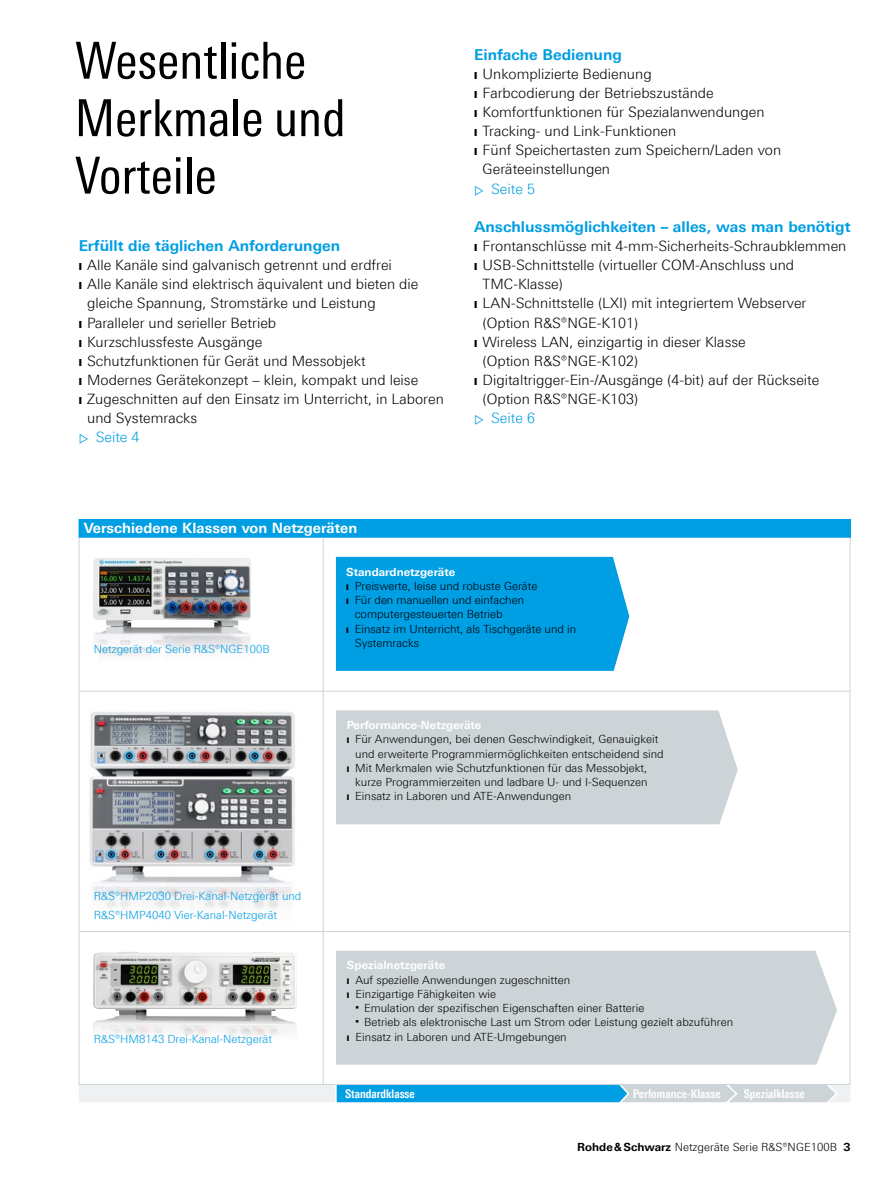
<style>
.page{position:relative;width:893px;height:1191px;background:#fff}
.page>*{position:absolute;margin:0;border:0;box-sizing:border-box;transform-origin:0 0}
.t1{font:51px/57.4px "Linotype Univers 420 Cn";color:#000}
.t2{font:700 15px "Linotype Univers 630";color:#009ee3}
.t3{font:300 14.25px "Linotype Univers 330";color:#000}
.t4{font:700 14.25px "Linotype Univers 630";color:#fff}
.t5{font:300 14.25px "Linotype Univers 330";color:#009ee3}
.t6{font:700 12px "Linotype Univers 620 Cn";color:#fff}
.t7{font:300 11.25px/14.2px "Linotype Univers 330";color:#000}
.t8{font:300 11.25px/19.2px "Linotype Univers 330";color:#009ee3}
.t9{font:700 11.25px "Linotype Univers 630";color:#fff}
.s1{font-size:12px}
.s2{font-family:"Linotype Univers 630";font-weight:700}
</style>
<div class="page">
<div style="left:77px;top:1082px;width:775px;height:21px;background:#eef0f2;border:2px solid #fff"></div>
<svg style="left:334px;top:1085px;width:505px;height:18px;background:#60b9e0"></svg>
<div style="left:79px;top:519px;width:771px;height:19px;background:#009ee3"></div>
<svg style="left:80px;top:538px;width:770px;height:546px"></svg>
<svg style="left:850px;top:519px;width:1px;height:19px"></svg>
<hr style="left:79px;top:538px;width:1px;height:153px;background:#cdd4d7">
<hr style="left:323px;top:538px;width:1px;height:153px;background:#cdd4d7">
<hr style="left:850px;top:538px;width:1px;height:153px;background:#cdd4d7">
<hr style="left:79px;top:691px;width:1px;height:240px;background:#cdd4d7">
<hr style="left:323px;top:691px;width:1px;height:240px;background:#cdd4d7">
<hr style="left:850px;top:691px;width:1px;height:240px;background:#cdd4d7">
<hr style="left:79px;top:932px;width:1px;height:152px;background:#cdd4d7">
<hr style="left:323px;top:932px;width:1px;height:152px;background:#cdd4d7">
<hr style="left:850px;top:932px;width:1px;height:152px;background:#cdd4d7">
<hr style="left:79px;top:691px;width:244px;height:1px;background:#cdd4d7">
<hr style="left:323px;top:691px;width:527px;height:1px;background:#cdd4d7">
<hr style="left:79px;top:931px;width:244px;height:1px;background:#cdd4d7">
<hr style="left:323px;top:931px;width:527px;height:1px;background:#cdd4d7">
<hr style="left:79px;top:1084px;width:244px;height:1px;background:#cdd4d7">
<hr style="left:323px;top:1084px;width:527px;height:1px;background:#cdd4d7">
<img style="left:93px;top:626px;width:158px;height:48px">
<img style="left:93px;top:558px;width:158px;height:68px">
<div style="left:336px;top:557px;width:293px;height:114px;background:#009ee3"></div>
<img style="left:84px;top:710px;width:216px;height:217px">
<div style="left:336px;top:710px;width:402px;height:114px;background:#cdd4d7"></div>
<img style="left:93px;top:951px;width:204px;height:60px">
<img style="left:93px;top:1011px;width:204px;height:62px">
<div style="left:336px;top:950px;width:501px;height:114px;background:#cdd4d7"></div>
<h1 class="t1" style="left:75px;top:32px;width:272px">Wesentliche<br>Merkmale und<br>Vorteile</h1>
<p class="t2" style="left:474px;top:45px;width:149px">Einfache Bedienung</p>
<p class="t3" style="left:474px;top:65px;width:179px">❙ Unkomplizierte Bedienung</p>
<p class="t3" style="left:474px;top:84px;width:241px">❙ Farbcodierung der Betriebszustände</p>
<p class="t3" style="left:474px;top:103px;width:292px">❙ Komfortfunktionen für Spezialanwendungen</p>
<p class="t3" style="left:474px;top:123px;width:204px">❙ Tracking- und Link-Funktionen</p>
<p class="t3" style="left:474px;top:142px;width:309px">❙ Fünf Speichertasten zum Speichern/Laden von</p>
<p class="t3" style="left:483px;top:161px;width:129px">Geräteeinstellungen</p>
<p class="t5" style="left:474px;top:180px;width:62px"><span class="s1">▷</span> Seite 5</p>
<p class="t2" style="left:474px;top:217px;width:378px">Anschlussmöglichkeiten – alles, was man benötigt</p>
<p class="t3" style="left:474px;top:237px;width:374px">❙ Frontanschlüsse mit 4-mm-Sicherheits-Schraubklemmen</p>
<p class="t3" style="left:474px;top:257px;width:321px">❙ USB-Schnittstelle (virtueller COM-Anschluss und</p>
<p class="t3" style="left:483px;top:276px;width:82px">TMC-Klasse)</p>
<p class="t3" style="left:474px;top:295px;width:334px">❙ LAN-Schnittstelle (LXI) mit integriertem Webserver</p>
<p class="t3" style="left:483px;top:314px;width:157px">(Option R&amp;S®NGE-K101)</p>
<p class="t3" style="left:474px;top:333px;width:273px">❙ Wireless LAN, einzigartig in dieser Klasse</p>
<p class="t3" style="left:483px;top:352px;width:157px">(Option R&amp;S®NGE-K102)</p>
<p class="t3" style="left:474px;top:371px;width:347px">❙ Digitaltrigger-Ein-/Ausgänge (4-bit) auf der Rückseite</p>
<p class="t3" style="left:483px;top:390px;width:157px">(Option R&amp;S®NGE-K103)</p>
<p class="t5" style="left:474px;top:410px;width:62px"><span class="s1">▷</span> Seite 6</p>
<p class="t2" style="left:79px;top:237px;width:263px">Erfüllt die täglichen Anforderungen</p>
<p class="t3" style="left:79px;top:257px;width:315px">❙ Alle Kanäle sind galvanisch getrennt und erdfrei</p>
<p class="t3" style="left:79px;top:276px;width:341px">❙ Alle Kanäle sind elektrisch äquivalent und bieten die</p>
<p class="t3" style="left:87px;top:295px;width:290px">gleiche Spannung, Stromstärke und Leistung</p>
<p class="t3" style="left:79px;top:314px;width:199px">❙ Paralleler und serieller Betrieb</p>
<p class="t3" style="left:79px;top:333px;width:185px">❙ Kurzschlussfeste Ausgänge</p>
<p class="t3" style="left:79px;top:352px;width:289px">❙ Schutzfunktionen für Gerät und Messobjekt</p>
<p class="t3" style="left:79px;top:371px;width:341px">❙ Modernes Gerätekonzept – klein, kompakt und leise</p>
<p class="t3" style="left:79px;top:390px;width:367px">❙ Zugeschnitten auf den Einsatz im Unterricht, in Laboren</p>
<p class="t3" style="left:87px;top:410px;width:112px">und Systemracks</p>
<p class="t5" style="left:79px;top:429px;width:62px"><span class="s1">▷</span> Seite 4</p>
<p class="t4" style="left:84px;top:520px;width:275px">Verschiedene Klassen von Netzgeräten</p>
<p class="t9" style="left:346px;top:565px;width:110px">Standardnetzgeräte</p>
<p class="t7" style="left:346px;top:578px;width:193px">❙ Preiswerte, leise und robuste Geräte</p>
<p class="t7" style="left:346px;top:593px;width:179px">❙ Für den manuellen und einfachen</p>
<p class="t7" style="left:355px;top:607px;width:150px">computergesteuerten Betrieb</p>
<p class="t7" style="left:346px;top:621px;width:232px">❙ Einsatz im Unterricht, als Tischgeräte und in</p>
<p class="t7" style="left:355px;top:635px;width:66px">Systemracks</p>
<p class="t8" style="left:94px;top:639px;width:177px">Netzgerät der Serie R&amp;S®NGE100B</p>
<p class="t8" style="left:94px;top:886px;width:209px">R&amp;S®HMP2030 Drei-Kanal-Netzgerät und<br>R&amp;S®HMP4040 Vier-Kanal-Netzgerät</p>
<p class="t8" style="left:94px;top:1029px;width:180px">R&amp;S®HM8143 Drei-Kanal-Netzgerät</p>
<p class="t9" style="left:347px;top:718px;width:136px">Performance-Netzgeräte</p>
<p class="t7" style="left:347px;top:732px;width:313px">❙ Für Anwendungen, bei denen Geschwindigkeit, Genauigkeit</p>
<p class="t7" style="left:355px;top:746px;width:310px">und erweiterte Programmiermöglichkeiten entscheidend sind</p>
<p class="t7" style="left:347px;top:760px;width:302px">❙ Mit Merkmalen wie Schutzfunktionen für das Messobjekt,</p>
<p class="t7" style="left:355px;top:775px;width:294px">kurze Programmierzeiten und ladbare U- und I-Sequenzen</p>
<p class="t7" style="left:347px;top:789px;width:226px">❙ Einsatz in Laboren und ATE-Anwendungen</p>
<p class="t9" style="left:347px;top:958px;width:100px">Spezialnetzgeräte</p>
<p class="t7" style="left:347px;top:972px;width:225px">❙ Auf spezielle Anwendungen zugeschnitten ❙ Einzigartige Fähigkeiten wie</p>
<p class="t7" style="left:355px;top:1001px;width:290px"><sup>■</sup> Emulation der spezifischen Eigenschaften einer Batterie</p>
<p class="t7" style="left:347px;top:1015px;width:388px;text-indent:9px"><sup>■</sup> Betrieb als elektronische Last um Strom oder Leistung gezielt abzuführen ❙ Einsatz in Laboren und ATE-Umgebungen</p>
<p class="t6" style="left:345px;top:1086px;width:71px">Standardklasse</p>
<p class="t6" style="left:633px;top:1086px;width:89px">Perfomance-Klasse</p>
<p class="t6" style="left:744px;top:1086px;width:63px">Spezialklasse</p>
<p class="t7" style="left:577px;top:1139px;width:275px"><span class="s2">Rohde&amp;Schwarz</span> Netzgeräte Serie R&amp;S®NGE100B <span class="s2">3</span></p>
</div>
